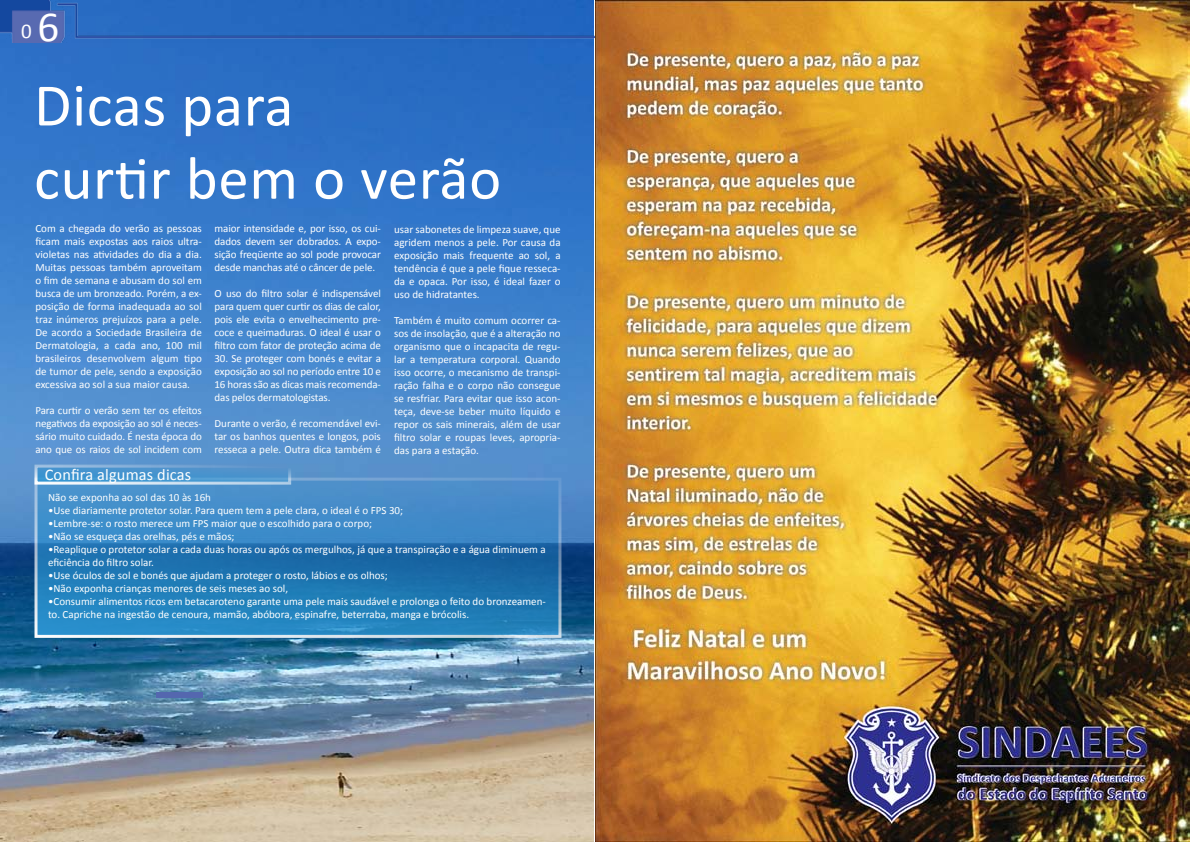
<style>
.page{position:relative;width:1191px;height:842px;background:#fff}
.page>*{position:absolute;margin:0;border:0;box-sizing:border-box;transform-origin:0 0}
.t1{font:60.9px/73.1px "Calibri";letter-spacing:.01em;color:#fff}
.t2{font:21px "Calibri";color:#fff}
.t3{font:16.3px "Calibri";letter-spacing:.01em;color:#fff}
.t4{font:11px/13px "Calibri";color:#fff;text-align:justify}
.s1{font-size:43px}
</style>
<div class="page">
<img style="left:0;top:42px;width:593px;height:800px">
<svg style="left:34px;top:478px;width:527px;height:160px;background:#3283be"></svg>
<div style="left:34px;top:465px;width:257px;height:20px;background:linear-gradient(to right,#3d95d0,#5496cd);border:3px solid #fff"></div>
<img style="left:0;top:0;width:595px;height:42px">
<img style="left:595px;top:0;width:595px;height:842px">
<div style="left:156px;top:692px;width:46px;height:5px;background:#5467af"></div>
<h2 class="t2" style="left:21px;top:18px;width:39px">0 <span class="s1">6</span></h2>
<h1 class="t1" style="left:34px;top:66px;width:469px">Dicas para<br>curtir bem o verão</h1>
<p class="t4" style="left:214px;top:222px;width:168px">maior intensidade e, por isso, os cui&shy;dados devem ser dobrados. A expo&shy;sição freqüente ao sol pode provocar desde manchas até o câncer de pele.</p>
<p class="t4" style="left:214px;top:287px;width:168px">O uso do filtro solar é indispensável para quem quer curtir os dias de calor, pois ele evita o envelhecimento pre&shy;coce e queimaduras. O ideal é usar o filtro com fator de proteção acima de</p>
<p class="t4" style="left:214px;top:352px;width:168px">30. Se proteger com bonés e evitar a exposição ao sol no período entre 10 e 16 horas são as dicas mais recomenda&shy;das pelos dermatologistas.</p>
<p class="t4" style="left:214px;top:417px;width:168px">Durante o verão, é recomendável evi&shy;tar os banhos quentes e longos, pois resseca a pele. Outra dica também é</p>
<p class="t4" style="left:35px;top:222px;width:168px">Com a chegada do verão as pessoas ficam mais expostas aos raios ultra&shy;violetas nas atividades do dia a dia.<br>Muitas pessoas também aproveitam o fim de semana e abusam do sol em busca de um bronzeado. Porém, a ex&shy;posição de forma inadequada ao sol traz inúmeros prejuízos para a pele.<br>De acordo a Sociedade Brasileira de Dermatologia, a cada ano, 100 mil brasileiros desenvolvem algum tipo de tumor de pele, sendo a exposição excessiva ao sol a sua maior causa.</p>
<p class="t4" style="left:35px;top:404px;width:168px">Para curtir o verão sem ter os efeitos negativos da exposição ao sol é neces&shy;sário muito cuidado. É nesta época do ano que os raios de sol incidem com</p>
<p class="t4" style="left:394px;top:222px;width:168px">usar sabonetes de limpeza suave, que agridem menos a pele. Por causa da exposição mais frequente ao sol, a tendência é que a pele fique resseca&shy;da e opaca. Por isso, é ideal fazer o uso de hidratantes.</p>
<p class="t4" style="left:394px;top:313px;width:168px">Também é muito comum ocorrer ca&shy;sos de insolação, que é a alteração no organismo que o incapacita de regu&shy;lar a temperatura corporal. Quando isso ocorre, o mecanismo de transpi&shy;ração falha e o corpo não consegue se resfriar. Para evitar que isso acon&shy;teça, deve-se beber muito líquido e repor os sais minerais, além de usar filtro solar e roupas leves, apropria&shy;das para a estação.</p>
<h3 class="t3" style="left:45px;top:464px;width:148px">Confira algumas dicas</h3>
<p class="t4" style="left:48px;top:490px;width:164px">Não se exponha ao sol das 10 às 16h</p>
<p class="t4" style="left:48px;top:503px;width:356px">•Use diariamente protetor solar. Para quem tem a pele clara, o ideal é o FPS 30;</p>
<p class="t4" style="left:48px;top:516px;width:325px">•Lembre-se: o rosto merece um FPS maior que o escolhido para o corpo;</p>
<p class="t4" style="left:48px;top:529px;width:188px">•Não se esqueça das orelhas, pés e mãos;</p>
<p class="t4" style="left:48px;top:542px;width:499px">•Reaplique o protetor solar a cada duas horas ou após os mergulhos, já que a transpiração e a água diminuem a eficiência do filtro solar.</p>
<p class="t4" style="left:48px;top:568px;width:341px">•Use óculos de sol e bonés que ajudam a proteger o rosto, lábios e os olhos;</p>
<p class="t4" style="left:48px;top:581px;width:242px">•Não exponha crianças menores de seis meses ao sol,</p>
<p class="t4" style="left:48px;top:594px;width:499px">•Consumir alimentos ricos em betacaroteno garante uma pele mais saudável e prolonga o feito do bronzeamen&shy;to. Capriche na ingestão de cenoura, mamão, abóbora, espinafre, beterraba, manga e brócolis.</p>
</div>
